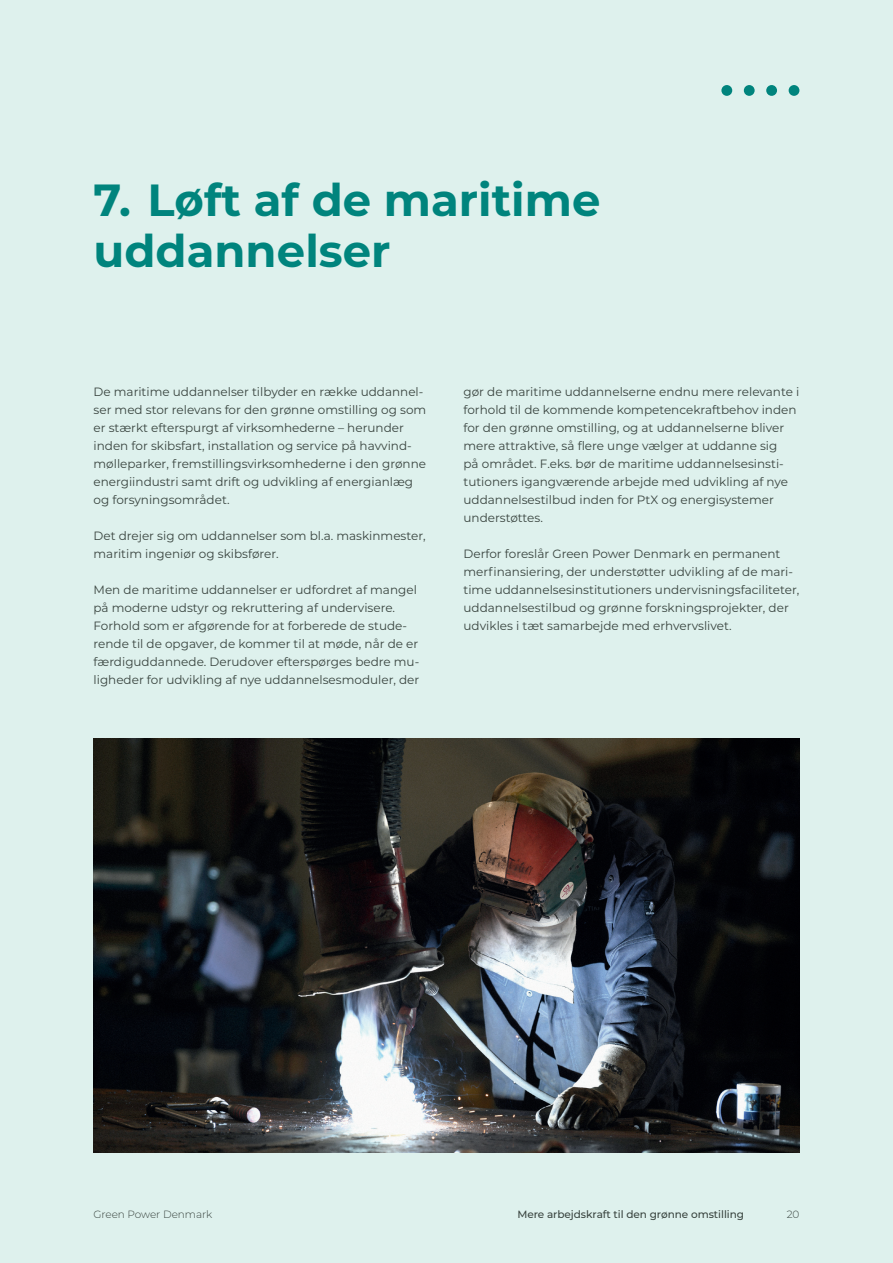
<style>
.page{position:relative;width:893px;height:1263px;background:#def1ed}
.page>*{position:absolute;margin:0;border:0;box-sizing:border-box;transform-origin:0 0}
.Rubrik_30_34{font:700 45px/51px "Montserrat";color:#00847d}
.Brød{font:12px/18px "Montserrat";color:#39443f}
.t1{font:500 10.5px "Montserrat";letter-spacing:-.005em;color:#39443f}
.t2{font:300 10.5px "Montserrat";letter-spacing:-.005em;color:#39443f}
</style>
<div class="page">
<div style="left:721px;top:85px;width:11px;height:11px;background:#00847d;border-radius:50%"></div>
<div style="left:744px;top:85px;width:11px;height:11px;background:#00847d;border-radius:50%"></div>
<div style="left:766px;top:85px;width:11px;height:11px;background:#00847d;border-radius:50%"></div>
<div style="left:789px;top:85px;width:10px;height:11px;background:#00847d;border-radius:50%"></div>
<img style="left:94px;top:738px;width:705px;height:414px">
<p class="Rubrik_30_34" style="left:94px;top:172px;width:509px">7. Løft af de maritime uddannelser</p>
<p class="Brød" style="left:94px;top:382px;width:334px">De maritime uddannelser tilbyder en række uddannel&shy;ser med stor relevans for den grønne omstilling og som er stærkt efterspurgt af virksomhederne – herunder inden for skibsfart, installation og service på havvind&shy;mølleparker, fremstillingsvirksomhederne i den grønne energiindustri samt drift og udvikling af energianlæg og forsyningsområdet.</p>
<p class="Brød" style="left:94px;top:526px;width:334px">Det drejer sig om uddannelser som bl.a. maskinmester, maritim ingeniør og skibsfører.</p>
<p class="Brød" style="left:94px;top:580px;width:327px">Men de maritime uddannelser er udfordret af mangel på moderne udstyr og rekruttering af undervisere.<br>Forhold som er afgørende for at forberede de stude&shy;rende til de opgaver, de kommer til at møde, når de er færdiguddannede. Derudover efterspørges bedre mu&shy;ligheder for udvikling af nye uddannelsesmoduler, der</p>
<p class="Brød" style="left:463px;top:382px;width:337px">gør de maritime uddannelserne endnu mere relevante i forhold til de kommende kompetencekraftbehov inden for den grønne omstilling, og at uddannelserne bliver mere attraktive, så flere unge vælger at uddanne sig<br>på området. F.eks. bør de maritime uddannelsesinsti&shy;tutioners igangværende arbejde med udvikling af nye uddannelsestilbud inden for PtX og energisystemer understøttes.</p>
<p class="Brød" style="left:463px;top:544px;width:337px">Derfor foreslår Green Power Denmark en permanent merfinansiering, der understøtter udvikling af de mari&shy;time uddannelsesinstitutioners undervisningsfaciliteter, uddannelsestilbud og grønne forskningsprojekter, der udvikles i tæt samarbejde med erhvervslivet.</p>
<p class="t2" style="left:94px;top:1207px;width:120px">Green Power Denmark</p>
<p class="t1" style="left:517px;top:1207px;width:228px">Mere arbejdskraft til den grønne omstilling</p>
<p class="t2" style="left:787px;top:1207px;width:14px">20</p>
</div>
